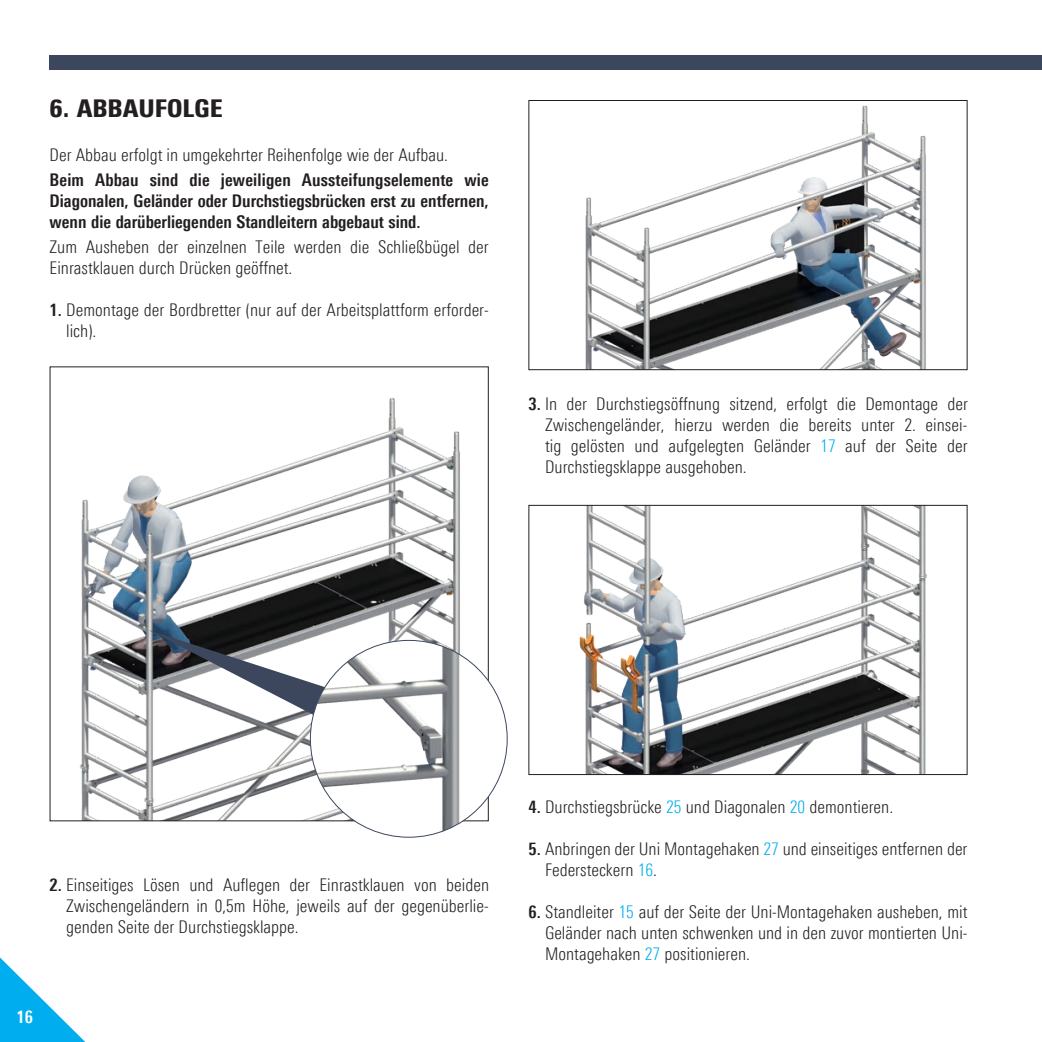
<style>
.page{position:relative;width:1042px;height:1042px;background:#fff}
.page>*{position:absolute;margin:0;border:0;box-sizing:border-box;transform-origin:0 0}
.t1{font:900 24.5px "Linotype Univers 820 Cn";color:#231f20}
.t2{font:300 17.5px/21px "Linotype Univers 320 Cn";color:#231f20}
.t3{font:700 17.5px/21px "Linotype Univers 620 Cn";color:#231f20;text-align:justify}
.t4{font:700 17.5px "Linotype Univers 620 Cn";color:#fff}
.s1{font-family:"Linotype Univers 620 Cn";font-weight:700}
.s2{color:#00aeef}
</style>
<div class="page">
<div style="left:50px;top:55px;width:992px;height:15px;background:#3c475e"></div>
<svg style="left:0;top:957px;width:86px;height:85px"></svg>
<img style="left:585px;top:105px;width:341px;height:263px">
<div style="left:528px;top:100px;width:439px;height:270px;border:1px solid #231f20"></div>
<img style="left:579px;top:507px;width:348px;height:266px">
<div style="left:528px;top:505px;width:439px;height:270px;border:1px solid #231f20"></div>
<img style="left:80px;top:398px;width:407px;height:421px">
<svg style="left:149px;top:630px;width:179px;height:87px"></svg>
<img style="left:310px;top:640px;width:197px;height:197px;border-radius:98px">
<p class="t1" style="left:50px;top:93px;width:174px">6. ABBAUFOLGE</p>
<p class="t2" style="left:50px;top:144px;width:400px">Der Abbau erfolgt in umgekehrter Reihenfolge wie der Aufbau.</p>
<p class="t3" style="left:50px;top:170px;width:441px">Beim Abbau sind die jeweiligen Aussteifungselemente wie Diagonalen, Geländer oder Durchstiegsbrücken erst zu entfernen, wenn die darüberliegenden Standleitern abgebaut sind.</p>
<p class="t2" style="left:50px;top:237px;width:441px">Zum Ausheben der einzelnen Teile werden die Schließbügel der<br>Einrastklauen durch Drücken geöffnet.</p>
<p class="t2" style="left:66px;top:300px;width:424px;text-indent:-17px"><span class="s1">1.</span> Demontage der Bordbretter (nur auf der Arbeitsplattform erforder&shy;lich).</p>
<p class="t2" style="left:545px;top:393px;width:424px;text-align:justify;text-indent:-17px"><span class="s1">3.</span> In der Durchstiegsöffnung sitzend, erfolgt die Demontage der Zwischengeländer, hierzu werden die bereits unter 2. einsei&shy;tig gelösten und aufgelegten Geländer <span class="s2">17</span> auf der Seite der Durchstiegsklappe ausgehoben.</p>
<p class="t2" style="left:66px;top:874px;width:424px;text-align:justify;text-indent:-17px"><span class="s1">2.</span> Einseitiges Lösen und Auflegen der Einrastklauen von beiden Zwischengeländern in 0,5m Höhe, jeweils auf der gegenüberlie&shy;genden Seite der Durchstiegsklappe.</p>
<p class="t4" style="left:17px;top:1006px;width:18px">16</p>
<p class="t2" style="left:528px;top:796px;width:366px"><span class="s1">4.</span> Durchstiegsbrücke <span class="s2">25</span> und Diagonalen <span class="s2">20</span> demontieren.</p>
<p class="t2" style="left:545px;top:838px;width:424px;text-indent:-17px"><span class="s1">5.</span> Anbringen der Uni Montagehaken <span class="s2">27</span> und einseitiges entfernen der<br>Federsteckern <span class="s2">16</span>.</p>
<p class="t2" style="left:545px;top:901px;width:424px;text-align:justify;text-indent:-17px"><span class="s1">6.</span> Standleiter <span class="s2">15</span> auf der Seite der Uni-Montagehaken ausheben, mit Geländer nach unten schwenken und in den zuvor montierten Uni-Montagehaken <span class="s2">27</span> positionieren.</p>
</div>
